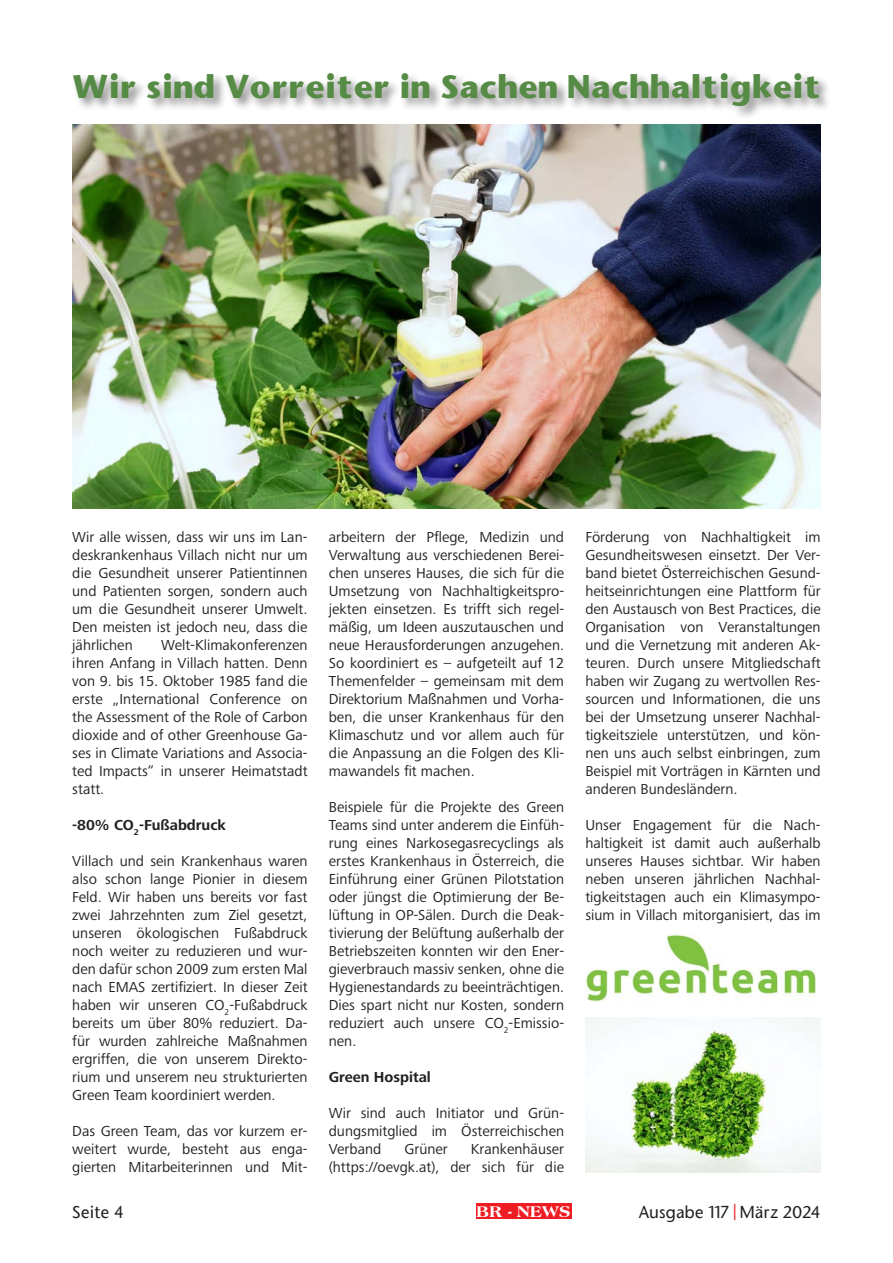
<style>
.page{position:relative;width:893px;height:1263px;background:#fff}
.page>*{position:absolute;margin:0;border:0;box-sizing:border-box;transform-origin:0 0}
.Überschirft_mit_Schlagschatten{font:700 30.6px "Stone Sans";color:#558b44}
.t1{font:800 16.65px "Americana BT";letter-spacing:.02em;color:#fff}
.t2{font:500 16.5px "Stone Sans";letter-spacing:.005em;color:#231f20}
.Fließtext_Regular{font:15px/18px "Frutiger Next Pro";color:#231f20;text-align:justify}
.Fließtext_Regular-2{font:700 15px "Frutiger Next Pro";color:#231f20}
.s1{color:#ee1d23}
</style>
<div class="page">
<div style="left:476px;top:1203px;width:95px;height:15px;background:#ee1d23"></div>
<div style="left:72px;top:72px;width:761px;height:48px;background:#231f20;opacity:.5"></div>
<img style="left:72px;top:124px;width:749px;height:384px">
<img style="left:585px;top:1018px;width:236px;height:154px">
<img style="left:585px;top:934px;width:231px;height:68px">
<p class="Überschirft_mit_Schlagschatten" style="left:72px;top:66px;width:750px">Wir sind Vorreiter in Sachen Nachhaltigkeit</p>
<p class="Fließtext_Regular" style="left:72px;top:528px;width:237px">Wir alle wissen, dass wir uns im Lan&shy;deskrankenhaus Villach nicht nur um die Gesundheit unserer Patientinnen und Patienten sorgen, sondern auch um die Gesundheit unserer Umwelt.<br>Den meisten ist jedoch neu, dass die jährlichen</p>
<p class="Fließtext_Regular" style="left:72px;top:636px;width:237px;text-indent:89px">Welt-Klimakonferenzen ihren Anfang in Villach hatten. Denn von 9. bis 15. Oktober 1985 fand die erste „International Conference on the Assessment of the Role of Carbon dioxide and of other Greenhouse Ga&shy;ses in Climate Variations and Associa&shy;ted Impacts“ in unserer Heimatstadt statt.</p>
<p class="Fließtext_Regular-2" style="left:72px;top:817px;width:155px">-80% CO<sub>2</sub>-Fußabdruck</p>
<p class="Fließtext_Regular" style="left:72px;top:852px;width:237px">Villach und sein Krankenhaus waren also schon lange Pionier in diesem Feld. Wir haben uns bereits vor fast zwei Jahrzehnten zum Ziel gesetzt, unseren ökologischen Fußabdruck noch weiter zu reduzieren und wur&shy;den dafür schon 2009 zum ersten Mal nach EMAS zertifiziert. In dieser Zeit haben wir unseren CO<sub>2</sub>-Fußabdruck bereits um über 80% reduziert. Da&shy;für wurden zahlreiche Maßnahmen ergriffen, die von unserem Direkto&shy;rium und unserem neu strukturierten Green Team koordiniert werden.</p>
<p class="Fließtext_Regular" style="left:72px;top:1122px;width:237px">Das Green Team, das vor kurzem er&shy;weitert wurde, besteht aus enga&shy;gierten Mitarbeiterinnen und Mit-</p>
<p class="Fließtext_Regular" style="left:329px;top:528px;width:237px">arbeitern der Pflege, Medizin und Verwaltung aus verschiedenen Berei&shy;chen unseres Hauses, die sich für die Umsetzung von Nachhaltigkeitspro&shy;jekten einsetzen. Es trifft sich regel&shy;mäßig, um Ideen auszutauschen und neue Herausforderungen anzugehen.<br>So koordiniert es – aufgeteilt auf 12<br>Themenfelder – gemeinsam mit dem Direktorium Maßnahmen und Vorha&shy;ben, die unser Krankenhaus für den Klimaschutz und vor allem auch für die Anpassung an die Folgen des Kli&shy;mawandels fit machen.</p>
<p class="Fließtext_Regular" style="left:329px;top:798px;width:237px">Beispiele für die Projekte des Green Teams sind unter anderem die Einfüh&shy;rung eines Narkosegasrecyclings als erstes Krankenhaus in Österreich, die Einführung einer Grünen Pilotstation oder jüngst die Optimierung der Be&shy;lüftung in OP-Sälen. Durch die Deak&shy;tivierung der Belüftung außerhalb der Betriebszeiten konnten wir den Ener&shy;gieverbrauch massiv senken, ohne die Hygienestandards zu beeinträchtigen.<br>Dies spart nicht nur Kosten, sondern reduziert auch unsere CO<sub>2</sub>-Emissio&shy;nen.</p>
<p class="Fließtext_Regular-2" style="left:329px;top:1069px;width:103px">Green Hospital</p>
<p class="Fließtext_Regular" style="left:329px;top:1104px;width:237px">Wir sind auch Initiator und Grün&shy;dungsmitglied im Österreichischen Verband</p>
<p class="Fließtext_Regular" style="left:329px;top:1140px;width:237px;text-align:right">Krankenhäuser<br>(https://oevgk.at), der sich für die</p>
<p class="Fließtext_Regular" style="left:404px;top:1140px;width:45px">Grüner</p>
<p class="Fließtext_Regular" style="left:585px;top:528px;width:237px">Förderung von Nachhaltigkeit im Gesundheitswesen einsetzt. Der Ver&shy;band bietet Österreichischen Gesund&shy;heitseinrichtungen eine Plattform für den Austausch von Best Practices, die Organisation von Veranstaltungen und die Vernetzung mit anderen Ak&shy;teuren. Durch unsere Mitgliedschaft haben wir Zugang zu wertvollen Res&shy;sourcen und Informationen, die uns bei der Umsetzung unserer Nachhal&shy;tigkeitsziele unterstützen, und kön&shy;nen uns auch selbst einbringen, zum Beispiel mit Vorträgen in Kärnten und anderen Bundesländern.</p>
<p class="Fließtext_Regular" style="left:585px;top:816px;width:237px">Unser Engagement für die Nach&shy;haltigkeit ist damit auch außerhalb unseres Hauses sichtbar. Wir haben neben unseren jährlichen Nachhal&shy;tigkeitstagen auch ein Klimasympo&shy;sium in Villach mitorganisiert, das im</p>
<p class="t2" style="left:72px;top:1201px;width:53px">Seite 4</p>
<p class="t1" style="left:476px;top:1201px;width:96px">BR - NEWS</p>
<p class="t2" style="left:638px;top:1201px;width:183px">Ausgabe 117 <span class="s1">|</span> März 2024</p>
</div>
